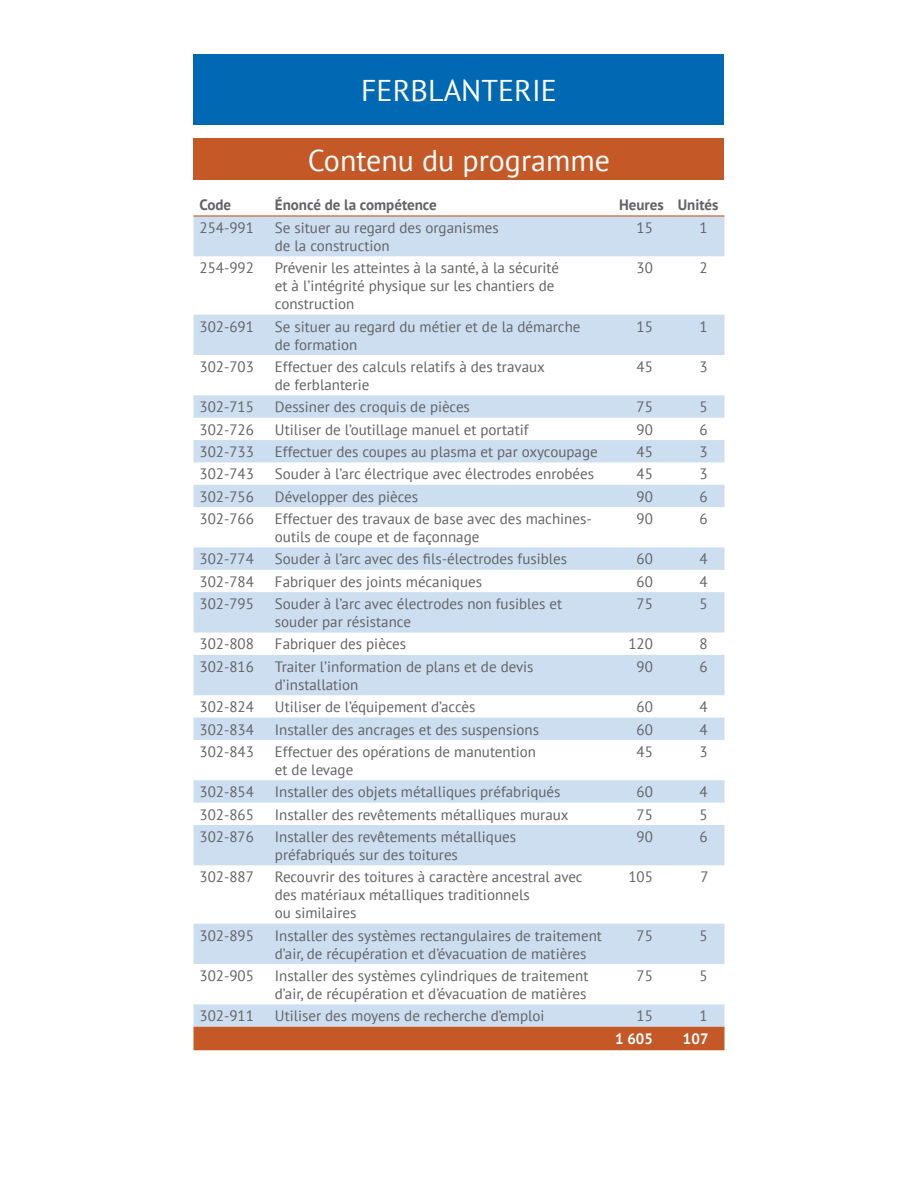
<style>
.page{position:relative;width:918px;height:1188px;background:#fff}
.page>*{position:absolute;margin:0;border:0;box-sizing:border-box;transform-origin:0 0}
.Titre_programme_2{font:30px "PT Sans";color:#fff}
.Para_2{font:15px/18px "PT Sans";color:#636366}
.Para_2-2{font:700 15px "PT Sans";color:#636366}
.total_blanc{font:700 15px "PT Sans";color:#fff}
</style>
<div class="page">
<div style="left:194px;top:138px;width:530px;height:42px;background:#c55827"></div>
<div style="left:194px;top:54px;width:530px;height:71px;background:#0168b3"></div>
<svg style="left:194px;top:217px;width:530px;height:810px"></svg>
<div style="left:194px;top:1027px;width:530px;height:23px;background:#c55827"></div>
<hr style="left:194px;top:215px;width:75px;height:2px;background:#c55827">
<hr style="left:269px;top:215px;width:339px;height:2px;background:#c55827">
<hr style="left:608px;top:215px;width:62px;height:2px;background:#c55827">
<hr style="left:670px;top:215px;width:54px;height:2px;background:#c55827">
<p class="Titre_programme_2" style="left:361px;top:71px;width:197px">FERBLANTERIE</p>
<p class="Titre_programme_2" style="left:308px;top:141px;width:304px">Contenu du programme</p>
<p class="Para_2-2" style="left:200px;top:195px;width:33px">Code</p>
<p class="Para_2-2" style="left:275px;top:195px;width:163px">Énoncé de la compétence</p>
<p class="Para_2-2" style="left:619px;top:195px;width:46px">Heures</p>
<p class="Para_2-2" style="left:678px;top:195px;width:42px">Unités</p>
<p class="Para_2" style="left:200px;top:218px;width:56px">254-991</p>
<p class="Para_2" style="left:275px;top:218px;width:225px">Se situer au regard des organismes de la construction</p>
<p class="Para_2" style="left:637px;top:218px;width:18px">15</p>
<p class="Para_2" style="left:700px;top:218px;width:10px">1</p>
<p class="Para_2" style="left:200px;top:259px;width:56px">254-992</p>
<p class="Para_2" style="left:275px;top:259px;width:286px">Prévenir les atteintes à la santé, à la sécurité et à l’intégrité physique sur les chantiers de construction</p>
<p class="Para_2" style="left:637px;top:259px;width:18px">30</p>
<p class="Para_2" style="left:700px;top:259px;width:10px">2</p>
<p class="Para_2" style="left:200px;top:317px;width:56px">302-691</p>
<p class="Para_2" style="left:275px;top:317px;width:307px">Se situer au regard du métier et de la démarche de formation</p>
<p class="Para_2" style="left:637px;top:317px;width:18px">15</p>
<p class="Para_2" style="left:700px;top:317px;width:10px">1</p>
<p class="Para_2" style="left:200px;top:357px;width:56px">302-703</p>
<p class="Para_2" style="left:275px;top:357px;width:272px">Effectuer des calculs relatifs à des travaux de ferblanterie</p>
<p class="Para_2" style="left:637px;top:357px;width:18px">45</p>
<p class="Para_2" style="left:700px;top:357px;width:10px">3</p>
<p class="Para_2" style="left:200px;top:398px;width:56px">302-715</p>
<p class="Para_2" style="left:275px;top:398px;width:197px">Dessiner des croquis de pièces</p>
<p class="Para_2" style="left:637px;top:398px;width:18px">75</p>
<p class="Para_2" style="left:700px;top:398px;width:10px">5</p>
<p class="Para_2" style="left:200px;top:420px;width:56px">302-726</p>
<p class="Para_2" style="left:275px;top:420px;width:255px">Utiliser de l’outillage manuel et portatif</p>
<p class="Para_2" style="left:637px;top:420px;width:18px">90</p>
<p class="Para_2" style="left:700px;top:420px;width:10px">6</p>
<p class="Para_2" style="left:200px;top:442px;width:56px">302-733</p>
<p class="Para_2" style="left:275px;top:442px;width:324px">Effectuer des coupes au plasma et par oxycoupage</p>
<p class="Para_2" style="left:637px;top:442px;width:18px">45</p>
<p class="Para_2" style="left:700px;top:442px;width:10px">3</p>
<p class="Para_2" style="left:200px;top:465px;width:56px">302-743</p>
<p class="Para_2" style="left:275px;top:465px;width:321px">Souder à l’arc électrique avec électrodes enrobées</p>
<p class="Para_2" style="left:637px;top:465px;width:18px">45</p>
<p class="Para_2" style="left:700px;top:465px;width:10px">3</p>
<p class="Para_2" style="left:200px;top:487px;width:56px">302-756</p>
<p class="Para_2" style="left:275px;top:487px;width:145px">Développer des pièces</p>
<p class="Para_2" style="left:637px;top:487px;width:18px">90</p>
<p class="Para_2" style="left:700px;top:487px;width:10px">6</p>
<p class="Para_2" style="left:200px;top:509px;width:56px">302-766</p>
<p class="Para_2" style="left:275px;top:509px;width:318px">Effectuer des travaux de base avec des machines&shy;outils de coupe et de façonnage</p>
<p class="Para_2" style="left:637px;top:509px;width:18px">90</p>
<p class="Para_2" style="left:700px;top:509px;width:10px">6</p>
<p class="Para_2" style="left:200px;top:550px;width:56px">302-774</p>
<p class="Para_2" style="left:275px;top:550px;width:294px">Souder à l’arc avec des fils-électrodes fusibles</p>
<p class="Para_2" style="left:637px;top:550px;width:18px">60</p>
<p class="Para_2" style="left:700px;top:550px;width:10px">4</p>
<p class="Para_2" style="left:200px;top:572px;width:56px">302-784</p>
<p class="Para_2" style="left:275px;top:572px;width:209px">Fabriquer des joints mécaniques</p>
<p class="Para_2" style="left:637px;top:572px;width:18px">60</p>
<p class="Para_2" style="left:700px;top:572px;width:10px">4</p>
<p class="Para_2" style="left:200px;top:595px;width:56px">302-795</p>
<p class="Para_2" style="left:275px;top:595px;width:289px">Souder à l’arc avec électrodes non fusibles et souder par résistance</p>
<p class="Para_2" style="left:637px;top:595px;width:18px">75</p>
<p class="Para_2" style="left:700px;top:595px;width:10px">5</p>
<p class="Para_2" style="left:200px;top:635px;width:56px">302-808</p>
<p class="Para_2" style="left:275px;top:635px;width:133px">Fabriquer des pièces</p>
<p class="Para_2" style="left:628px;top:635px;width:26px">120</p>
<p class="Para_2" style="left:700px;top:635px;width:10px">8</p>
<p class="Para_2" style="left:200px;top:657px;width:56px">302-816</p>
<p class="Para_2" style="left:275px;top:657px;width:260px">Traiter l’information de plans et de devis d’installation</p>
<p class="Para_2" style="left:637px;top:657px;width:18px">90</p>
<p class="Para_2" style="left:700px;top:657px;width:10px">6</p>
<p class="Para_2" style="left:200px;top:698px;width:56px">302-824</p>
<p class="Para_2" style="left:275px;top:698px;width:202px">Utiliser de l’équipement d’accès</p>
<p class="Para_2" style="left:637px;top:698px;width:18px">60</p>
<p class="Para_2" style="left:700px;top:698px;width:10px">4</p>
<p class="Para_2" style="left:200px;top:720px;width:56px">302-834</p>
<p class="Para_2" style="left:275px;top:720px;width:266px">Installer des ancrages et des suspensions</p>
<p class="Para_2" style="left:637px;top:720px;width:18px">60</p>
<p class="Para_2" style="left:700px;top:720px;width:10px">4</p>
<p class="Para_2" style="left:200px;top:742px;width:56px">302-843</p>
<p class="Para_2" style="left:275px;top:742px;width:263px">Effectuer des opérations de manutention et de levage</p>
<p class="Para_2" style="left:637px;top:742px;width:18px">45</p>
<p class="Para_2" style="left:700px;top:742px;width:10px">3</p>
<p class="Para_2" style="left:200px;top:783px;width:56px">302-854</p>
<p class="Para_2" style="left:275px;top:783px;width:287px">Installer des objets métalliques préfabriqués</p>
<p class="Para_2" style="left:637px;top:783px;width:18px">60</p>
<p class="Para_2" style="left:700px;top:783px;width:10px">4</p>
<p class="Para_2" style="left:200px;top:805px;width:56px">302-865</p>
<p class="Para_2" style="left:275px;top:805px;width:295px">Installer des revêtements métalliques muraux</p>
<p class="Para_2" style="left:637px;top:805px;width:18px">75</p>
<p class="Para_2" style="left:700px;top:805px;width:10px">5</p>
<p class="Para_2" style="left:200px;top:827px;width:56px">302-876</p>
<p class="Para_2" style="left:275px;top:827px;width:243px">Installer des revêtements métalliques préfabriqués sur des toitures</p>
<p class="Para_2" style="left:637px;top:827px;width:18px">90</p>
<p class="Para_2" style="left:700px;top:827px;width:10px">6</p>
<p class="Para_2" style="left:200px;top:868px;width:56px">302-887</p>
<p class="Para_2" style="left:275px;top:868px;width:309px">Recouvrir des toitures à caractère ancestral avec des matériaux métalliques traditionnels<br>ou similaires</p>
<p class="Para_2" style="left:628px;top:868px;width:26px">105</p>
<p class="Para_2" style="left:700px;top:868px;width:10px">7</p>
<p class="Para_2" style="left:200px;top:926px;width:56px">302-895</p>
<p class="Para_2" style="left:275px;top:926px;width:329px">Installer des systèmes rectangulaires de traitement d’air, de récupération et d’évacuation de matières</p>
<p class="Para_2" style="left:637px;top:926px;width:18px">75</p>
<p class="Para_2" style="left:700px;top:926px;width:10px">5</p>
<p class="Para_2" style="left:200px;top:966px;width:56px">302-905</p>
<p class="Para_2" style="left:275px;top:966px;width:315px">Installer des systèmes cylindriques de traitement d’air, de récupération et d’évacuation de matières</p>
<p class="Para_2" style="left:637px;top:966px;width:18px">75</p>
<p class="Para_2" style="left:700px;top:966px;width:10px">5</p>
<p class="Para_2" style="left:200px;top:1007px;width:56px">302-911</p>
<p class="Para_2" style="left:275px;top:1007px;width:271px">Utiliser des moyens de recherche d’emploi</p>
<p class="Para_2" style="left:637px;top:1007px;width:18px">15</p>
<p class="Para_2" style="left:700px;top:1007px;width:10px">1</p>
<p class="total_blanc" style="left:615px;top:1029px;width:39px">1 605</p>
<p class="total_blanc" style="left:683px;top:1029px;width:27px">107</p>
</div>
